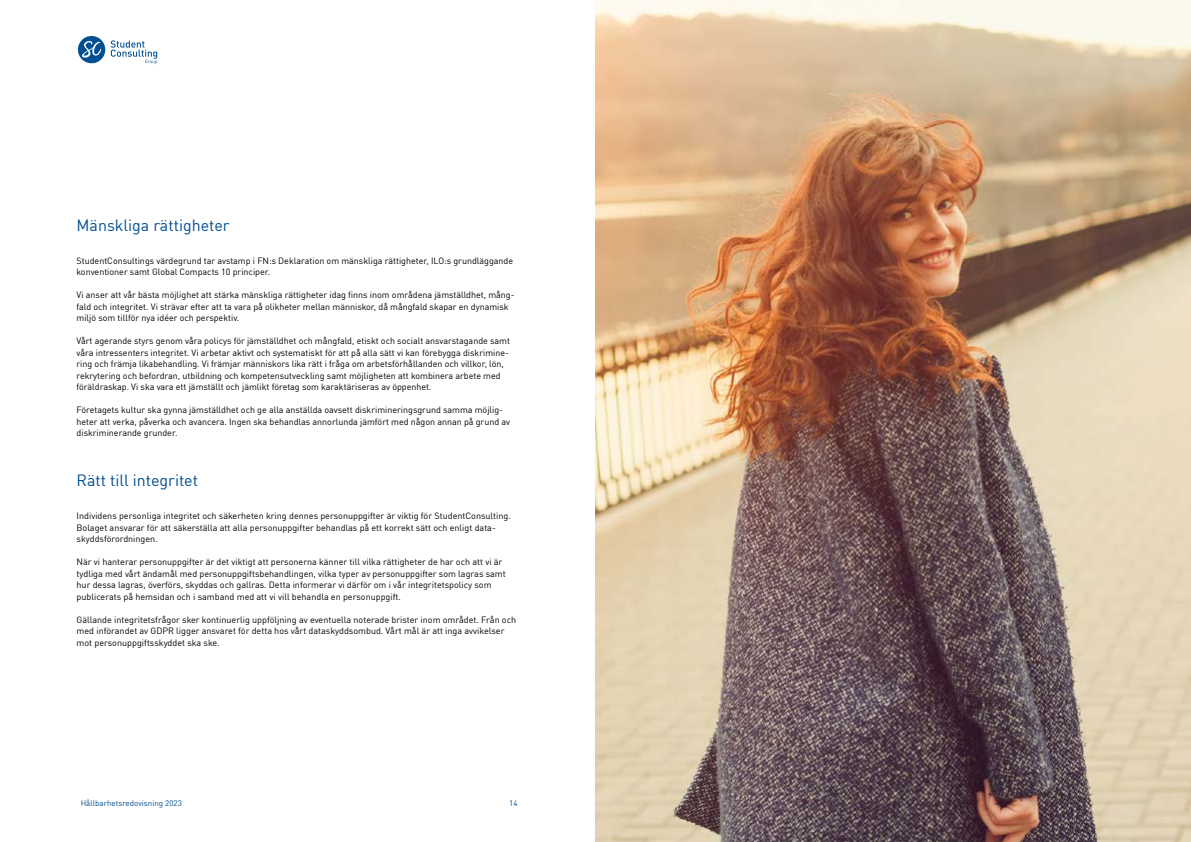
<style>
.page{position:relative;width:1191px;height:842px;background:#fff}
.page>*{position:absolute;margin:0;border:0;box-sizing:border-box;transform-origin:0 0}
.t1{font:16px "DIN Offc Pro";color:#004f91}
.t2{font:9px/11.5px "DIN Offc Pro";color:#000}
.t3{font:8px "DIN Offc Pro";color:#004f91}
</style>
<div class="page">
<svg style="left:111px;top:40px;width:46px;height:24px"></svg>
<div style="left:78px;top:36px;width:27px;height:27px;background:#004f91;border-radius:50%"></div>
<svg style="left:82px;top:41px;width:19px;height:17px"></svg>
<img style="left:595px;top:0;width:596px;height:842px">
<h1 class="t1" style="left:77px;top:212px;width:155px">Mänskliga rättigheter</h1>
<p class="t2" style="left:77px;top:254px;width:438px">StudentConsultings värdegrund tar avstamp i FN:s Deklaration om mänskliga rättigheter, ILO:s grundläggande konventioner samt Global Compacts 10 principer.</p>
<p class="t2" style="left:77px;top:288px;width:439px">Vi anser att vår bästa möjlighet att stärka mänskliga rättigheter idag finns inom områdena jämställdhet, mång&shy;fald och integritet. Vi strävar efter att ta vara på olikheter mellan människor, då mångfald skapar en dynamisk miljö som tillför nya idéer och perspektiv.</p>
<p class="t2" style="left:77px;top:334px;width:435px">Vårt agerande styrs genom våra policys för jämställdhet och mångfald, etiskt och socialt ansvarstagande samt våra intressenters integritet. Vi arbetar aktivt och systematiskt för att på alla sätt vi kan förebygga diskrimine&shy;ring och främja likabehandling. Vi främjar människors lika rätt i fråga om arbetsförhållanden och villkor, lön, rekrytering och befordran, utbildning och kompetensutveckling samt möjligheten att kombinera arbete med föräldraskap. Vi ska vara ett jämställt och jämlikt företag som karaktäriseras av öppenhet.</p>
<p class="t2" style="left:77px;top:403px;width:435px">Företagets kultur ska gynna jämställdhet och ge alla anställda oavsett diskrimineringsgrund samma möjlig&shy;heter att verka, påverka och avancera. Ingen ska behandlas annorlunda jämfört med någon annan på grund av diskriminerande grunder.</p>
<h1 class="t1" style="left:77px;top:468px;width:123px">Rätt till integritet</h1>
<p class="t2" style="left:77px;top:509px;width:436px">Individens personliga integritet och säkerheten kring dennes personuppgifter är viktig för StudentConsulting.<br>Bolaget ansvarar för att säkerställa att alla personuppgifter behandlas på ett korrekt sätt och enligt data&shy;skyddsförordningen.</p>
<p class="t2" style="left:77px;top:555px;width:431px">När vi hanterar personuppgifter är det viktigt att personerna känner till vilka rättigheter de har och att vi är tydliga med vårt ändamål med personuppgiftsbehandlingen, vilka typer av personuppgifter som lagras samt hur dessa lagras, överförs, skyddas och gallras. Detta informerar vi därför om i vår integritetspolicy som publicerats på hemsidan och i samband med att vi vill behandla en personuppgift.</p>
<p class="t2" style="left:77px;top:613px;width:441px">Gällande integritetsfrågor sker kontinuerlig uppföljning av eventuella noterade brister inom området. Från och med införandet av GDPR ligger ansvaret för detta hos vårt dataskyddsombud. Vårt mål är att inga avvikelser mot personuppgiftsskyddet ska ske.</p>
<p class="t3" style="left:81px;top:797px;width:103px">Hållbarhetsredovisning 2023</p>
<p class="t3" style="left:509px;top:797px;width:10px">14</p>
</div>
